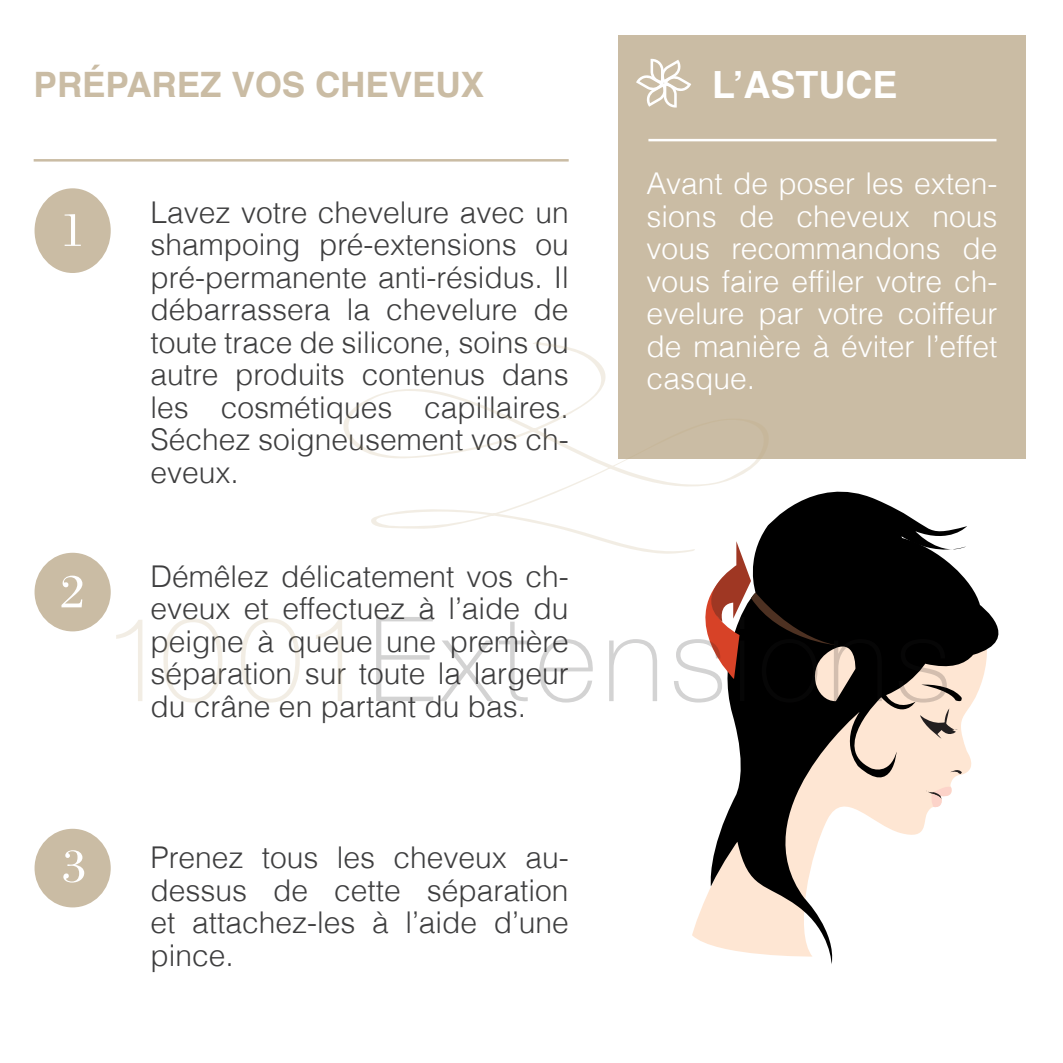
<style>
.page{position:relative;width:1063px;height:1063px;background:#fff}
.page>*{position:absolute;margin:0;border:0;box-sizing:border-box;transform-origin:0 0}
.t1{font:50px "Bodoni BT";color:#fff}
.t2{font:700 37.5px "Helvetica";color:#fff}
.t3{font:700 35px "Helvetica";color:#cabca4}
.t4{font:300 30px/32.5px "Helvetica";color:#3e3e3f;text-align:justify}
.t5{font:300 30px/32.5px "Helvetica";color:#fff;text-align:justify}
</style>
<div class="page">
<svg style="left:707px;top:581px;width:292px;height:383px"></svg>
<svg style="left:950px;top:767px;width:12px;height:9px"></svg>
<svg style="left:925px;top:784px;width:29px;height:24px"></svg>
<div style="left:35px;top:188px;width:76px;height:85px;background:#cabca4;border-radius:50%"></div>
<div style="left:35px;top:553px;width:76px;height:78px;background:#cabca4;border-radius:50%"></div>
<div style="left:35px;top:829px;width:76px;height:78px;background:#cabca4;border-radius:50%"></div>
<div style="left:618px;top:35px;width:408px;height:424px;background:#cabca4"></div>
<svg style="left:636px;top:59px;width:55px;height:49px"></svg>
<hr style="left:34px;top:159px;width:535px;height:3px;background:#cabca4">
<hr style="left:648px;top:139px;width:348px;height:2px;background:#fff">
<svg style="left:116px;top:620px;width:26px;height:81px"></svg>
<svg style="left:163px;top:618px;width:59px;height:85px"></svg>
<svg style="left:241px;top:618px;width:59px;height:85px"></svg>
<svg style="left:316px;top:620px;width:26px;height:81px"></svg>
<svg style="left:376px;top:617px;width:57px;height:84px"></svg>
<svg style="left:440px;top:622px;width:88px;height:80px"></svg>
<svg style="left:539px;top:639px;width:54px;height:64px"></svg>
<svg style="left:609px;top:639px;width:48px;height:62px"></svg>
<svg style="left:674px;top:491px;width:293px;height:248px"></svg>
<svg style="left:343px;top:342px;width:433px;height:215px"></svg>
<p class="t3" style="left:34px;top:57px;width:452px">PRÉPAREZ VOS CHEVEUX</p>
<h1 class="t1" style="left:60px;top:199px;width:26px">1</h1>
<h1 class="t1" style="left:60px;top:560px;width:26px">2</h1>
<h1 class="t1" style="left:62px;top:835px;width:26px">3</h1>
<p class="t4" style="left:151px;top:194px;width:420px">Lavez votre chevelure avec un shampoing pré-extensions ou pré-permanente anti-résidus. I l débarrassera la chevelure de toute trace de silicone, soins ou autre produits contenus dans les cosmétiques capillaires.<br>Séchez soigneusement vos ch&shy;eveux.</p>
<p class="t4" style="left:151px;top:558px;width:420px">Démêlez délicatement vos ch&shy;eveux et effectuez à l’aide du peigne à queue une première séparation sur toute la largeur du crâne en partant du bas.</p>
<p class="t4" style="left:151px;top:840px;width:420px">Prenez tous les cheveux au&shy;dessus de cette séparation et attachez-les à l’aide d’une pince.</p>
<p class="t2" style="left:712px;top:55px;width:187px">L’ASTUCE</p>
<p class="t5" style="left:647px;top:166px;width:352px">Avant de poser les exten&shy;sions de cheveux nous vous recommandons de vous faire effiler votre ch&shy;evelure par votre coiffeur de manière à éviter l’effet casque.</p>
</div>
